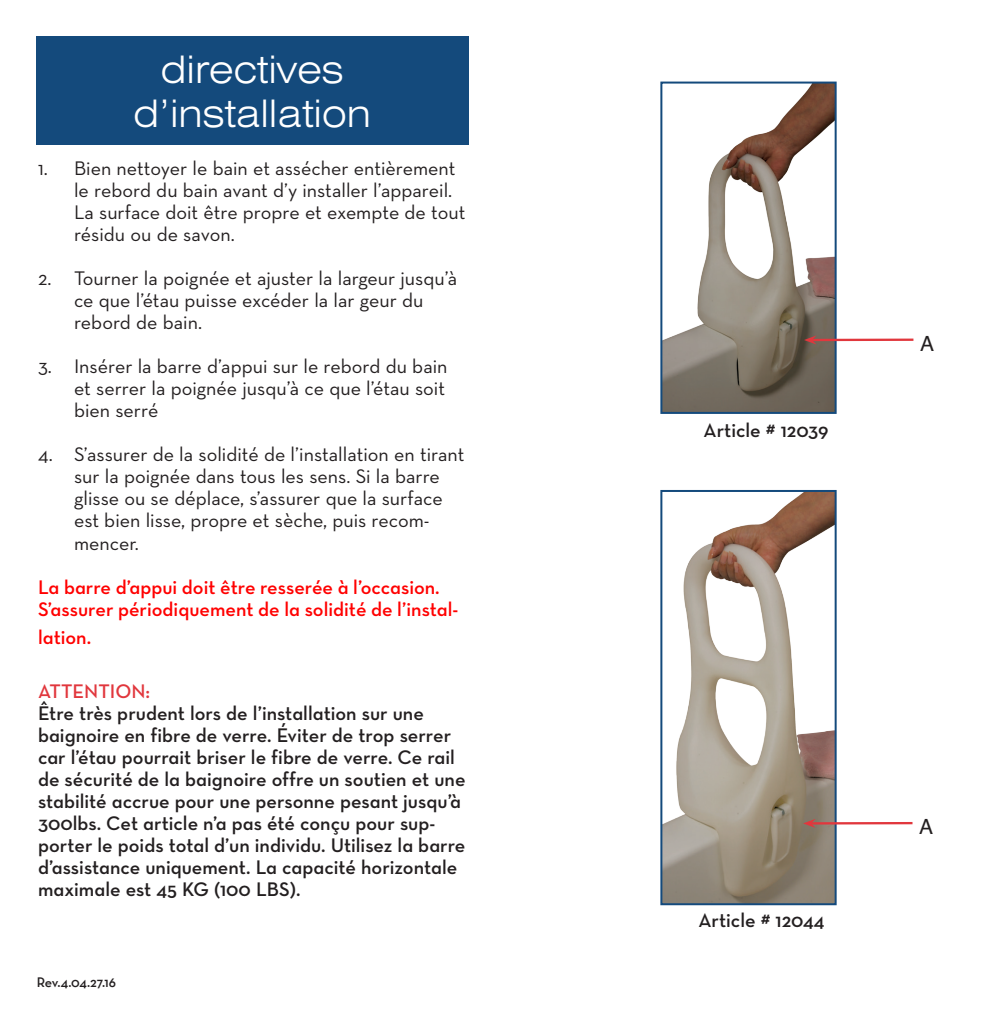
<style>
.page{position:relative;width:1008px;height:1009px;background:#fff}
.page>*{position:absolute;margin:0;border:0;box-sizing:border-box;transform-origin:0 0}
.t1{font:300 expanded 38px "Swiss 721 BT";color:#fff}
.t2{font:21px "Helvetica";color:#231f20}
.t3{font:20px/22px "Neutraface Text";color:#231f20}
.t4{font:20px/22px "Neutraface Text Demi Alt";color:#231f20}
.t5{font:20px/22px "Neutraface Text Demi Alt";color:#f00}
.t6{font:20px "Neutraface Text Demi Alt";color:#e1373d}
.Copy_of_Normal{font:14px "Neutraface Text TT Demi Alt";letter-spacing:-.015em;color:#231f20}
</style>
<div class="page">
<div style="left:36px;top:36px;width:432px;height:108px;background:#144a7c"></div>
<img style="left:663px;top:84px;width:170px;height:327px">
<div style="left:660px;top:81px;width:176px;height:333px;border:2px solid #144a7c"></div>
<img style="left:663px;top:492px;width:170px;height:409px">
<div style="left:660px;top:489px;width:176px;height:415px;border:2px solid #144a7c"></div>
<hr style="left:811px;top:821px;width:101px;height:3px;background:#e1373d">
<svg style="left:803px;top:818px;width:12px;height:9px"></svg>
<hr style="left:812px;top:338px;width:101px;height:3px;background:#e1373d">
<svg style="left:804px;top:335px;width:12px;height:9px"></svg>
<p class="t1" style="left:161px;top:46px;width:184px">directives</p>
<p class="t1" style="left:133px;top:90px;width:239px">d’installation</p>
<p class="t3" style="left:74px;top:157px;width:393px;text-indent:-36px">1. Bien nettoyer le bain et assécher entièrement le rebord du bain avant d’y installer l’appareil.<br>La surface doit être propre et exempte de tout résidu ou de savon.</p>
<p class="t3" style="left:74px;top:267px;width:385px;text-indent:-36px">2. Tourner la poignée et ajuster la largeur jusqu’à ce que l’étau puisse excéder la lar geur du rebord de bain.</p>
<p class="t3" style="left:74px;top:355px;width:375px;text-align:justify;text-indent:-36px">3. Insérer la barre d’appui sur le rebord du bain et serrer la poignée jusqu’à ce que l’étau soit bien serré</p>
<p class="t3" style="left:74px;top:443px;width:392px;text-indent:-36px">4. S’assurer de la solidité de l’installation en tirant sur la poignée dans tous les sens. Si la barre glisse ou se déplace, s’assurer que la surface est bien lisse, propre et sèche, puis recom&shy;mencer.</p>
<p class="t5" style="left:38px;top:575px;width:422px">La barre d’appui doit être resserée à l’occasion.<br>S’assurer périodiquement de la solidité de l’instal-</p>
<p class="t5" style="left:38px;top:625px;width:55px">lation.</p>
<p class="t6" style="left:38px;top:678px;width:114px">ATTENTION:</p>
<p class="t4" style="left:38px;top:701px;width:429px">Être très prudent lors de l’installation sur une baignoire en fibre de verre. Éviter de trop serrer car l’étau pourrait briser le fibre de verre. Ce rail de sécurité de la baignoire offre un soutien et une stabilité accrue pour une personne pesant jusqu’à 300lbs. Cet article n’a pas été conçu pour sup&shy;porter le poids total d’un individu. Utilisez la barre d’assistance uniquement. La capacité horizontale maximale est 45 KG (100 LBS).</p>
<p class="Copy_of_Normal" style="left:37px;top:973px;width:81px">Rev.4.04.27.16</p>
<p class="t4" style="left:703px;top:418px;width:126px">Article # 12039</p>
<p class="t2" style="left:919px;top:327px;width:15px">A</p>
<p class="t4" style="left:698px;top:908px;width:128px">Article # 12044</p>
<p class="t2" style="left:919px;top:810px;width:15px">A</p>
</div>
